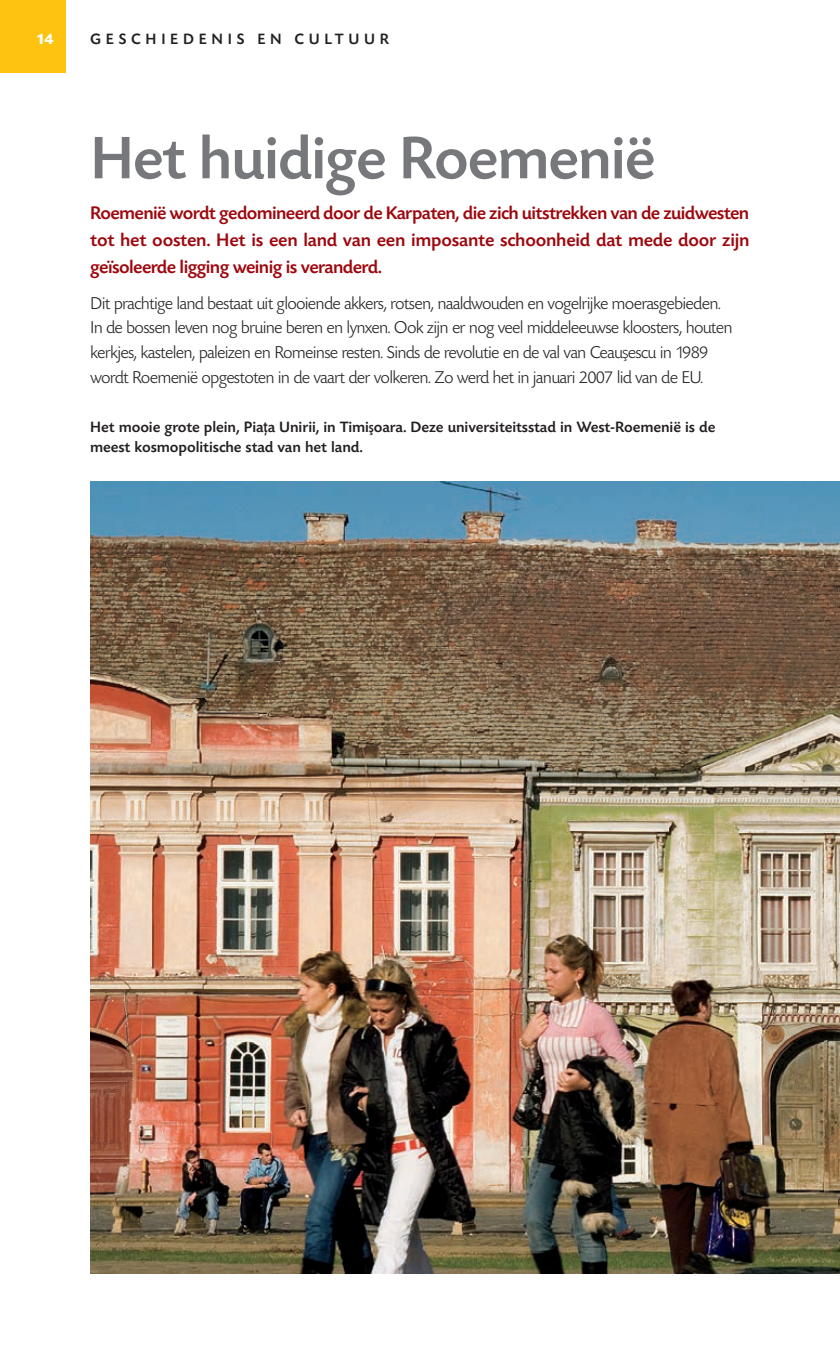
<style>
.page{position:relative;width:840px;height:1364px;background:#fff}
.page>*{position:absolute;margin:0;border:0;box-sizing:border-box;transform-origin:0 0}
.t1{font:500 63px "Today SBOP";letter-spacing:-.02em;color:#76787b}
.t2{font:500 19.12px/27px "Today SBOP";letter-spacing:-.03em;color:#9d070d;text-align:justify}
.t3{font:300 18px/24.8px "Today SBOP";letter-spacing:-.045em;color:#231f20}
.t4{font:500 15.75px/20.2px "Today SBOP";letter-spacing:-.005em;color:#231f20}
.t5{font:700 15.75px "Today SBOP";color:#fff}
.s1{font-family:"Strange Characters";font-weight:400}
.s2{font-family:"Avenir Next Condensed";font-weight:600;font-size:14.62px}
.s3{font-family:"Avenir Next Condensed";font-weight:600;font-size:13.5px}
</style>
<div class="page">
<div style="left:0;top:0;width:65px;height:73px;background:#fec210"></div>
<img style="left:90px;top:482px;width:749px;height:792px">
<p class="t5" style="left:36px;top:31px;width:19px">14</p>
<p class="t4" style="left:90px;top:30px;width:300px">GESCHIEDENIS EN CULTUUR</p>
<h1 class="t1" style="left:90px;top:124px;width:566px">Het huidige Roemenië</h1>
<p class="t2" style="left:90px;top:200px;width:660px">Roemenië wordt gedomineerd door de Karpaten, die zich uitstrekken van de zuidwesten tot het oosten. Het is een land van een imposante schoonheid dat mede door zijn geïsoleerde ligging weinig is veranderd.</p>
<p class="t3" style="left:90px;top:291px;width:644px">Dit prachtige land bestaat uit glooiende akkers, rotsen, naaldwouden en vogelrijke moerasgebieden.<br>In de bossen leven nog bruine beren en lynxen. Ook zijn er nog veel middeleeuwse kloosters, houten kerkjes, kastelen, paleizen en Romeinse resten. Sinds de revolutie en de val van Ceau<span class="s1">Q</span>escu in 1989 wordt Roemenië opgestoten in de vaart der volkeren. Zo werd het in januari 2007 lid van de EU.</p>
<p class="t4" style="left:90px;top:417px;width:626px">Het mooie grote plein, Pia<span class="s2">ţ</span>a Unirii, in Timi<span class="s3">ş</span>oara. Deze universiteitsstad in West-Roemenië is de meest kosmopolitische stad van het land.</p>
</div>
